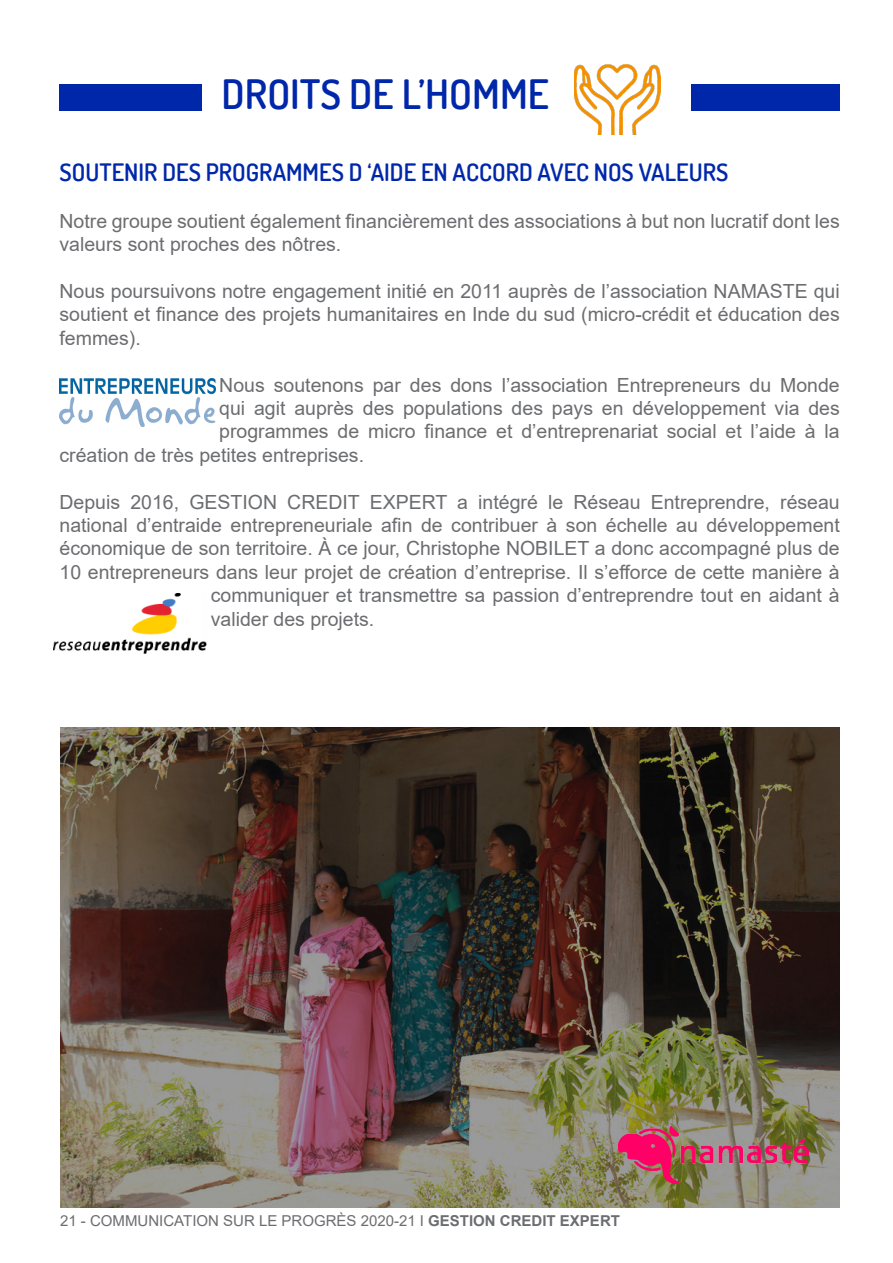
<style>
.page{position:relative;width:893px;height:1263px;background:#fff}
.page>*{position:absolute;margin:0;border:0;box-sizing:border-box;transform-origin:0 0}
.t1{font:600 40.5px "Dosis";color:#0027aa}
.t2{font:600 24px "Dosis";color:#0027aa}
.t3{font:19.5px/23.4px "Arial";color:#6c6d70}
.t4{font:15px "Arial";color:#6c6d70}
.s1{font-weight:700}
</style>
<div class="page">
<img style="left:60px;top:727px;width:780px;height:481px">
<img style="left:618px;top:1127px;width:190px;height:56px">
<img style="left:574px;top:65px;width:86px;height:70px">
<div style="left:60px;top:84px;width:142px;height:27px;background:#0027aa"></div>
<div style="left:691px;top:84px;width:149px;height:27px;background:#0027aa"></div>
<img style="left:60px;top:379px;width:155px;height:47px">
<img style="left:53px;top:594px;width:153px;height:59px">
<p class="t1" style="left:221px;top:68px;width:329px">DROITS DE L’HOMME</p>
<p class="t2" style="left:60px;top:156px;width:670px">SOUTENIR DES PROGRAMMES D ‘AIDE EN ACCORD AVEC NOS VALEURS</p>
<p class="t3" style="left:60px;top:209px;width:782px">Notre groupe soutient également financièrement des associations à but non lucratif dont les valeurs sont proches des nôtres.</p>
<p class="t3" style="left:60px;top:279px;width:782px;text-align:justify">Nous poursuivons notre engagement initié en 2011 auprès de l’association NAMASTE qui soutient et finance des projets humanitaires en Inde du sud (micro-crédit et éducation des femmes).</p>
<p class="t3" style="left:219px;top:373px;width:622px">Nous soutenons par des dons l’association Entrepreneurs du Monde</p>
<p class="t3" style="left:219px;top:396px;width:622px">qui agit auprès des populations des pays en développement via des</p>
<p class="t3" style="left:219px;top:420px;width:622px">programmes de micro finance et d’entreprenariat social et l’aide à la</p>
<p class="t3" style="left:60px;top:443px;width:306px">création de très petites entreprises.</p>
<p class="t3" style="left:60px;top:490px;width:782px">Depuis 2016, GESTION CREDIT EXPERT a intégré le Réseau Entreprendre, réseau</p>
<p class="t3" style="left:60px;top:513px;width:782px">national d’entraide entrepreneuriale afin de contribuer à son échelle au développement</p>
<p class="t3" style="left:60px;top:537px;width:782px">économique de son territoire. À ce jour, Christophe NOBILET a donc accompagné plus de</p>
<p class="t3" style="left:60px;top:560px;width:782px">10 entrepreneurs dans leur projet de création d’entreprise. Il s’efforce de cette manière à</p>
<p class="t3" style="left:211px;top:583px;width:631px">communiquer et transmettre sa passion d’entreprendre tout en aidant à</p>
<p class="t3" style="left:211px;top:607px;width:165px">valider des projets.</p>
<p class="t4" style="left:60px;top:1211px;width:561px">21 - COMMUNICATION SUR LE PROGRÈS 2020-21 I <span class="s1">GESTION CREDIT EXPERT</span></p>
</div>
